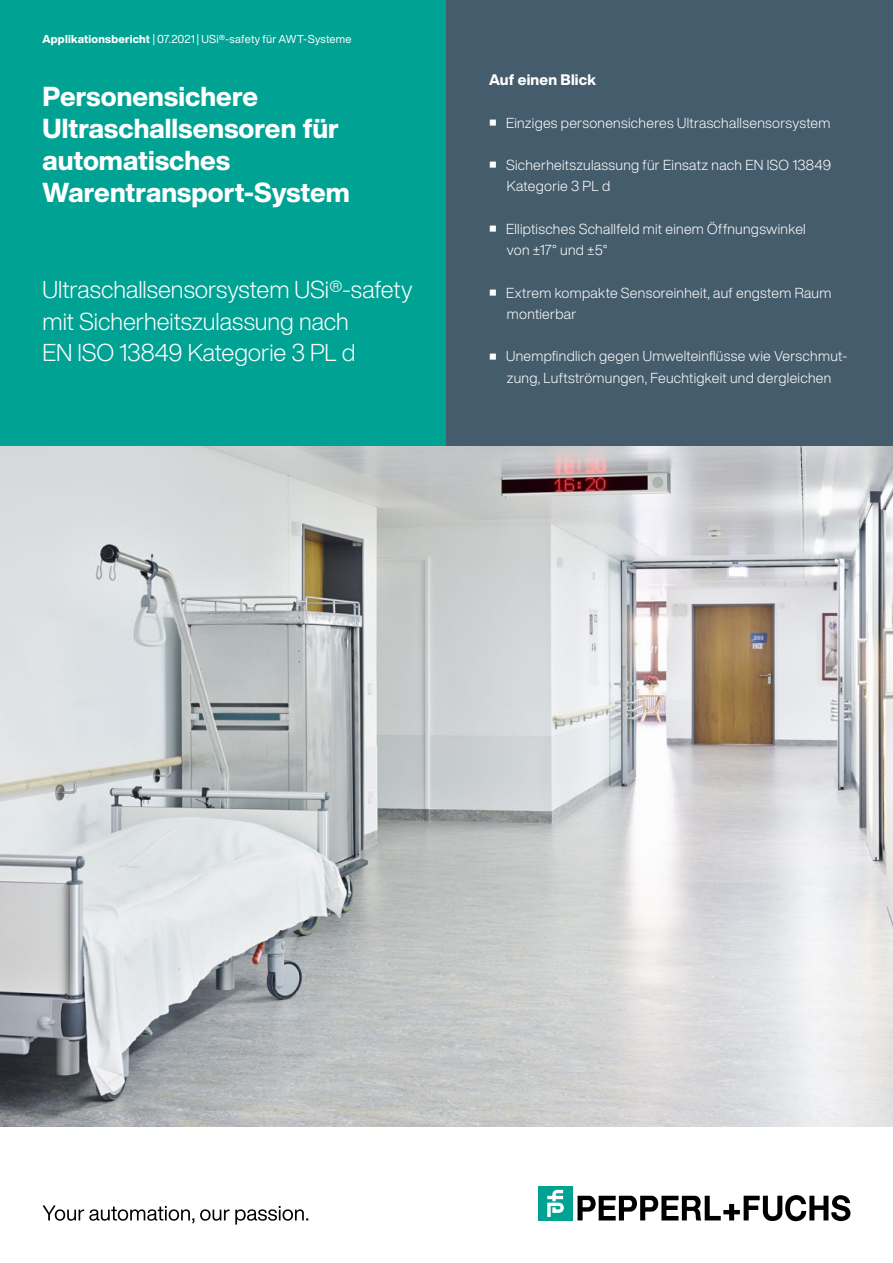
<style>
.page{position:relative;width:893px;height:1263px;background:#fff}
.page>*{position:absolute;margin:0;border:0;box-sizing:border-box;transform-origin:0 0}
.t1{font:800 27px/32px "Helvetica Now Display";color:#fff}
.t2{font:300 24px/32px "Helvetica Now Display";color:#fff}
.t3{font:800 15px "Helvetica Now Display";letter-spacing:.01em;color:#fff}
.t4{font:300 14.25px/21.3px "Helvetica Now Display";letter-spacing:.02em;color:#fff}
.t5{font:11.25px "Helvetica Now Display";letter-spacing:.015em;color:#fff}
.s1{font-weight:800}
</style>
<div class="page">
<svg style="left:42px;top:1205px;width:266px;height:19px"></svg>
<svg style="left:578px;top:1195px;width:273px;height:26px"></svg>
<div style="left:539px;top:1186px;width:34px;height:34px;background:#00a294"></div>
<svg style="left:547px;top:1190px;width:17px;height:27px"></svg>
<div style="left:0;top:0;width:446px;height:446px;background:#00a294"></div>
<div style="left:446px;top:0;width:447px;height:446px;background:#455c6d"></div>
<img style="left:0;top:446px;width:893px;height:681px">
<p class="t5" style="left:43px;top:31px;width:311px"><span class="s1">Applikationsbericht</span> | 07.2021 | USi®-safety für AWT-Systeme</p>
<h1 class="t1" style="left:43px;top:81px;width:309px">Personensichere<br>Ultraschallsensoren für automatisches<br>Warentransport-System</h1>
<h2 class="t2" style="left:43px;top:273px;width:371px">Ultraschallsensorsystem USi®-safety mit Sicherheitszulassung nach<br>EN ISO 13849 Kategorie 3 PL d</h2>
<p class="t3" style="left:489px;top:69px;width:109px">Auf einen Blick</p>
<p class="t4" style="left:490px;top:112px;width:342px"><sup>■</sup> Einziges personensicheres Ultraschallsensorsystem</p>
<p class="t4" style="left:507px;top:154px;width:326px;text-indent:-17px"><sup>■</sup> Sicherheitszulassung für Einsatz nach EN ISO 13849<br>Kategorie 3 PL d</p>
<p class="t4" style="left:507px;top:218px;width:300px;text-indent:-17px"><sup>■</sup> Elliptisches Schallfeld mit einem Öffnungswinkel von ±17° und ±5°</p>
<p class="t4" style="left:507px;top:282px;width:326px;text-indent:-17px"><sup>■</sup> Extrem kompakte Sensoreinheit, auf engstem Raum montierbar</p>
<p class="t4" style="left:490px;top:346px;width:359px;text-align:center"><sup>■</sup> Unempfindlich gegen Umwelteinflüsse wie Verschmut&shy;zung, Luftströmungen, Feuchtigkeit und dergleichen</p>
</div>
